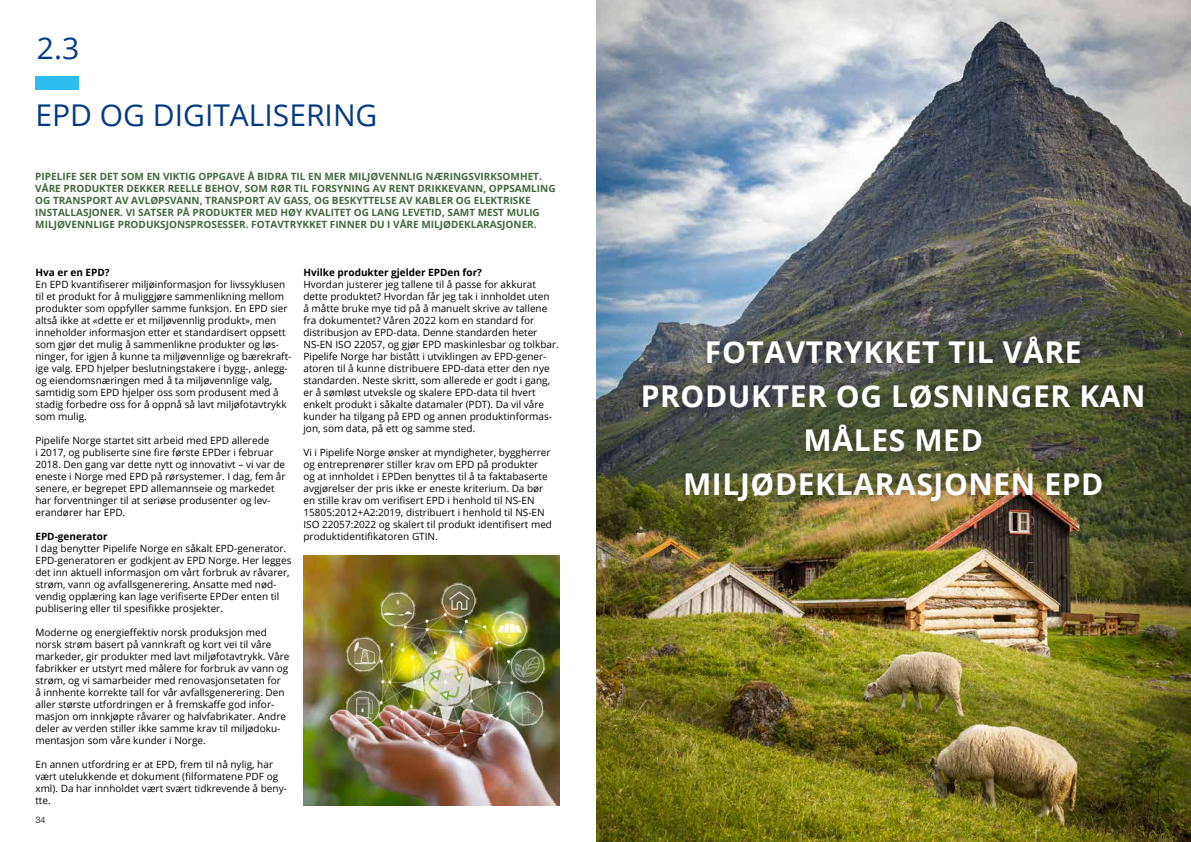
<style>
.page{position:relative;width:1191px;height:842px;background:#fff}
.page>*{position:absolute;margin:0;border:0;box-sizing:border-box;transform-origin:0 0}
.t1{font:700 30px/44px "Open Sans";letter-spacing:.02em;color:#fff;text-align:center}
.t2{font:30px "Open Sans";color:#053b84}
.t3{font:10px/12px "Open Sans";color:#000}
.t4{font:700 10px/12px "Open Sans";color:#436741}
.t5{font:700 10px "Open Sans";color:#000}
.t6{font:300 9px "Helvetica Neue LT Com";color:#000}
</style>
<div class="page">
<div style="left:35px;top:77px;width:44px;height:13px;background:#2ebeef"></div>
<img style="left:596px;top:0;width:595px;height:842px">
<div style="left:632px;top:327px;width:521px;height:185px;background:#000;opacity:.4"></div>
<img style="left:304px;top:555px;width:255px;height:251px">
<h1 class="t2" style="left:37px;top:28px;width:44px">2.3</h1>
<h1 class="t2" style="left:35px;top:94px;width:343px">EPD OG DIGITALISERING</h1>
<p class="t4" style="left:35px;top:170px;width:522px">PIPELIFE SER DET SOM EN VIKTIG OPPGAVE Å BIDRA TIL EN MER MILJØVENNLIG NÆRINGSVIRKSOMHET.<br>VÅRE PRODUKTER DEKKER REELLE BEHOV, SOM RØR TIL FORSYNING AV RENT DRIKKEVANN, OPPSAMLING OG TRANSPORT AV AVLØPSVANN, TRANSPORT AV GASS, OG BESKYTTELSE AV KABLER OG ELEKTRISKE INSTALLASJONER. VI SATSER PÅ PRODUKTER MED HØY KVALITET OG LANG LEVETID, SAMT MEST MULIG MILJØVENNLIGE PRODUKSJONSPROSESSER. FOTAVTRYKKET FINNER DU I VÅRE MILJØDEKLARASJONER.</p>
<p class="t5" style="left:35px;top:265px;width:76px">Hva er en EPD?</p>
<p class="t3" style="left:35px;top:278px;width:257px">En EPD kvantifiserer miljøinformasjon for livssyklusen til et produkt for å muliggjøre sammenlikning mellom produkter som oppfyller samme funksjon. En EPD sier altså ikke at «dette er et miljøvennlig produkt», men inneholder informasjon etter et standardisert oppsett som gjør det mulig å sammenlikne produkter og løs&shy;ninger, for igjen å kunne ta miljøvennlige og bærekraft&shy;ige valg. EPD hjelper beslutningstakere i bygg-, anlegg&shy;og eiendomsnæringen med å ta miljøvennlige valg, samtidig som EPD hjelper oss som produsent med å stadig forbedre oss for å oppnå så lavt miljøfotavtrykk som mulig.</p>
<p class="t3" style="left:35px;top:434px;width:252px">Pipelife Norge startet sitt arbeid med EPD allerede<br>i 2017, og publiserte sine fire første EPDer i februar 2018. Den gang var dette nytt og innovativt – vi var de eneste i Norge med EPD på rørsystemer. I dag, fem år senere, er begrepet EPD allemannseie og markedet har forventninger til at seriøse produsenter og lev&shy;erandører har EPD.</p>
<p class="t5" style="left:35px;top:529px;width:74px">EPD-generator</p>
<p class="t3" style="left:35px;top:542px;width:257px">I dag benytter Pipelife Norge en såkalt EPD-generator.<br>EPD-generatoren er godkjent av EPD Norge. Her legges det inn aktuell informasjon om vårt forbruk av råvarer, strøm, vann og avfallsgenerering. Ansatte med nød&shy;vendig opplæring kan lage verifiserte EPDer enten til publisering eller til spesifikke prosjekter.</p>
<p class="t3" style="left:35px;top:626px;width:255px">Moderne og energieffektiv norsk produksjon med norsk strøm basert på vannkraft og kort vei til våre markeder, gir produkter med lavt miljøfotavtrykk. Våre fabrikker er utstyrt med målere for forbruk av vann og strøm, og vi samarbeider med renovasjonsetaten for<br>å innhente korrekte tall for vår avfallsgenerering. Den aller største utfordringen er å fremskaffe god infor&shy;masjon om innkjøpte råvarer og halvfabrikater. Andre deler av verden stiller ikke samme krav til miljødoku&shy;mentasjon som våre kunder i Norge.</p>
<p class="t3" style="left:35px;top:758px;width:253px">En annen utfordring er at EPD, frem til nå nylig, har vært utelukkende et dokument (filformatene PDF og xml). Da har innholdet vært svært tidkrevende å beny&shy;tte.</p>
<p class="t6" style="left:35px;top:814px;width:12px">34</p>
<p class="t5" style="left:303px;top:265px;width:180px">Hvilke produkter gjelder EPDen for?</p>
<p class="t3" style="left:303px;top:278px;width:257px">Hvordan justerer jeg tallene til å passe for akkurat dette produktet? Hvordan får jeg tak i innholdet uten<br>å måtte bruke mye tid på å manuelt skrive av tallene fra dokumentet? Våren 2022 kom en standard for distribusjon av EPD-data. Denne standarden heter NS-EN ISO 22057, og gjør EPD maskinlesbar og tolkbar.<br>Pipelife Norge har bistått i utviklingen av EPD-gener&shy;atoren til å kunne distribuere EPD-data etter den nye standarden. Neste skritt, som allerede er godt i gang, er å sømløst utveksle og skalere EPD-data til hvert enkelt produkt i såkalte datamaler (PDT). Da vil våre kunder ha tilgang på EPD og annen produktinformas&shy;jon, som data, på ett og samme sted.</p>
<p class="t3" style="left:303px;top:446px;width:250px">Vi i Pipelife Norge ønsker at myndigheter, byggherrer og entreprenører stiller krav om EPD på produkter og at innholdet i EPDen benyttes til å ta faktabaserte avgjørelser der pris ikke er eneste kriterium. Da bør en stille krav om verifisert EPD i henhold til NS-EN 15805:2012+A2:2019, distribuert i henhold til NS-EN ISO 22057:2022 og skalert til produkt identifisert med produktidentifikatoren GTIN.</p>
<h1 class="t1" style="left:641px;top:329px;width:506px">FOTAVTRYKKET TIL VÅRE<br>PRODUKTER OG LØSNINGER KAN<br>MÅLES MED<br>MILJØDEKLARASJONEN EPD</h1>
</div>
